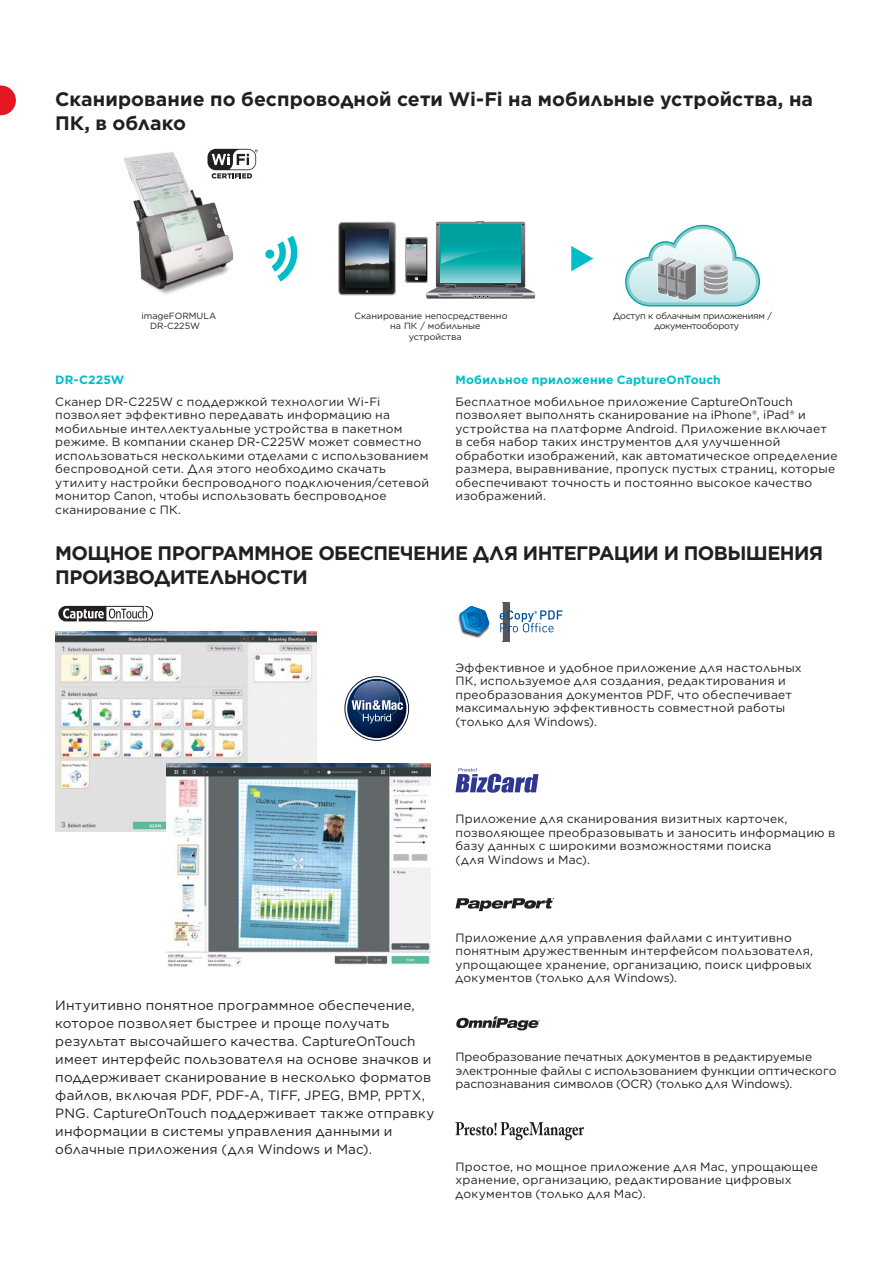
<style>
.page{position:relative;width:893px;height:1263px;background:#fff}
.page>*{position:absolute;margin:0;border:0;box-sizing:border-box;transform-origin:0 0}
.t1{font:700 19.5px/23.4px "Gotham";letter-spacing:-.025em;color:#241f1f}
.t2{font:700 19.5px/23.4px "Gotham";color:#241f1f}
.t3{font:13.5px/18px "Gotham";letter-spacing:.015em;color:#241f1f}
.t4{font:12px/13.5px "Gotham";letter-spacing:.02em;color:#241f1f}
.t5{font:12px/13.5px "Gotham";color:#241f1f}
.t6{font:700 12px "Gotham";letter-spacing:.015em;color:#01bdc8}
.t7{font:9px/10.5px "Gotham";color:#241f1f}
.t8{font:9px/10.5px "Gotham";letter-spacing:-.03em;color:#241f1f}
</style>
<div class="page">
<svg style="left:0;top:85px;width:16px;height:30px"></svg>
<img style="left:458px;top:603px;width:51px;height:38px">
<svg style="left:459px;top:606px;width:30px;height:28px"></svg>
<svg style="left:500px;top:610px;width:63px;height:22px"></svg>
<svg style="left:58px;top:606px;width:95px;height:15px"></svg>
<svg style="left:625px;top:225px;width:135px;height:81px"></svg>
<img style="left:124px;top:152px;width:110px;height:142px">
<svg style="left:265px;top:236px;width:33px;height:46px"></svg>
<div style="left:207px;top:149px;width:49px;height:21px;background:#241f1f;border-radius:8px"></div>
<svg style="left:212px;top:149px;width:46px;height:30px"></svg>
<img style="left:338px;top:221px;width:59px;height:75px">
<svg style="left:339px;top:222px;width:57px;height:73px;background:#38393a"></svg>
<img style="left:346px;top:230px;width:43px;height:57px">
<svg style="left:405px;top:221px;width:130px;height:78px"></svg>
<div style="left:405px;top:237px;width:23px;height:46px;border:1px solid #303637;border-radius:2px"></div>
<svg style="left:571px;top:246px;width:22px;height:25px"></svg>
<img style="left:55px;top:631px;width:261px;height:201px">
<img style="left:166px;top:764px;width:264px;height:202px">
<svg style="left:455px;top:1122px;width:129px;height:18px"></svg>
<svg style="left:455px;top:768px;width:83px;height:25px"></svg>
<svg style="left:455px;top:898px;width:99px;height:13px"></svg>
<svg style="left:456px;top:1016px;width:84px;height:14px"></svg>
<svg style="left:344px;top:676px;width:65px;height:65px"></svg>
<h1 class="t2" style="left:55px;top:87px;width:759px">Сканирование по беспроводной сети Wi-Fi на мобильные устройства, на<br>ПК, в облако</h1>
<p class="t7" style="left:150px;top:310px;width:68px;text-indent:-9px">imageFORMULA<br>DR-C225W</p>
<p class="t7" style="left:355px;top:310px;width:154px">Сканирование непосредственно</p>
<p class="t7" style="left:390px;top:321px;width:92px">на ПК / мобильные</p>
<p class="t7" style="left:409px;top:331px;width:55px">устройства</p>
<p class="t8" style="left:654px;top:310px;width:119px;text-indent:-41px">Доступ к облачным приложениям / документообороту</p>
<p class="t6" style="left:55px;top:372px;width:71px">DR-C225W</p>
<p class="t4" style="left:55px;top:395px;width:375px">Сканер DR-C225W с поддержкой технологии Wi-Fi позволяет эффективно передавать информацию на мобильные интеллектуальные устройства в пакетном режиме. В компании сканер DR-C225W может совместно использоваться несколькими отделами с использованием беспроводной сети. Для этого необходимо скачать утилиту настройки беспроводного подключения/сетевой монитор Canon, чтобы использовать беспроводное сканирование с ПК.</p>
<p class="t6" style="left:455px;top:372px;width:267px">Мобильное приложение CaptureOnTouch</p>
<p class="t4" style="left:455px;top:395px;width:384px">Бесплатное мобильное приложение CaptureOnTouch позволяет выполнять сканирование на iPhone®, iPad® и устройства на платформе Android. Приложение включает<br>в себя набор таких инструментов для улучшенной обработки изображений, как автоматическое определение размера, выравнивание, пропуск пустых страниц, которые обеспечивают точность и постоянно высокое качество изображений.</p>
<h1 class="t1" style="left:55px;top:542px;width:769px">МОЩНОЕ ПРОГРАММНОЕ ОБЕСПЕЧЕНИЕ ДЛЯ ИНТЕГРАЦИИ И ПОВЫШЕНИЯ<br>ПРОИЗВОДИТЕЛЬНОСТИ</h1>
<p class="t4" style="left:455px;top:660px;width:348px">Эффективное и удобное приложение для настольных ПК, используемое для создания, редактирования и преобразования документов PDF, что обеспечивает максимальную эффективность совместной работы (только для Windows).</p>
<p class="t4" style="left:455px;top:812px;width:381px">Приложение для сканирования визитных карточек, позволяющее преобразовывать и заносить информацию в базу данных с широкими возможностями поиска<br>(для Windows и Mac).</p>
<p class="t3" style="left:55px;top:996px;width:381px">Интуитивно понятное программное обеспечение, которое позволяет быстрее и проще получать результат высочайшего качества. CaptureOnTouch имеет интерфейс пользователя на основе значков и поддерживает сканирование в несколько форматов файлов, включая PDF, PDF-A, TIFF, JPEG, BMP, PPTX, PNG. CaptureOnTouch поддерживает также отправку информации в системы управления данными и облачные приложения (для Windows и Mac).</p>
<p class="t4" style="left:455px;top:930px;width:359px">Приложение для управления файлами с интуитивно понятным дружественным интерфейсом пользователя, упрощающее хранение, организацию, поиск цифровых документов (только для Windows).</p>
<p class="t5" style="left:455px;top:1050px;width:382px">Преобразование печатных документов в редактируемые электронные файлы с использованием функции оптического распознавания символов (OCR) (только для Windows).</p>
<p class="t4" style="left:455px;top:1159px;width:364px">Простое, но мощное приложение для Mac, упрощающее хранение, организацию, редактирование цифровых документов (только для Mac).</p>
</div>
